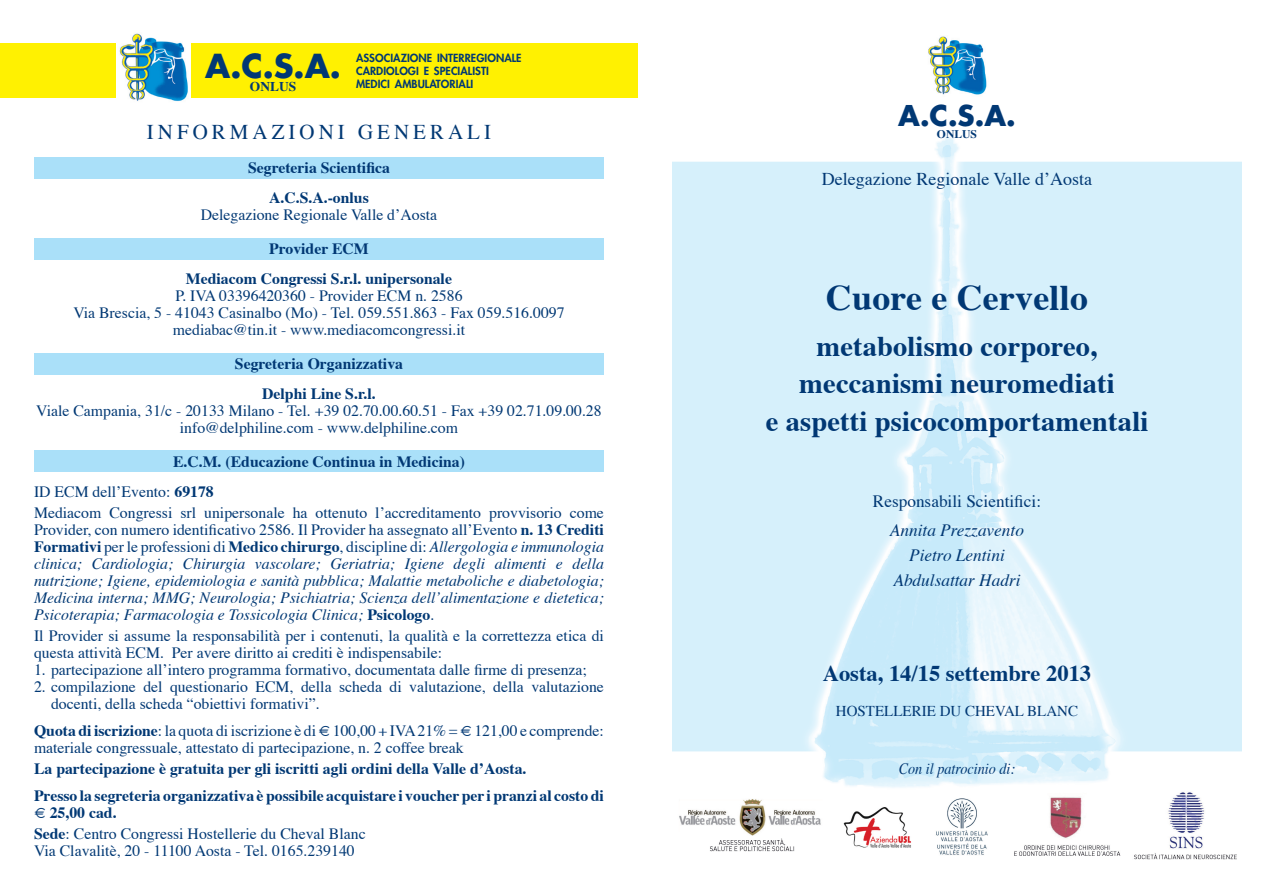
<style>
.page{position:relative;width:1276px;height:893px;background:#fff}
.page>*{position:absolute;margin:0;border:0;box-sizing:border-box;transform-origin:0 0}
.t1{font:700 36px "Times";letter-spacing:.005em;color:#013874}
.t2{font:700 32.25px "Futura";color:#013874}
.t3{font:700 28.5px/37.5px "Times";letter-spacing:.005em;color:#013874;text-align:center}
.t4{font:700 27.9px "Futura";color:#013874}
.t5{font:700 22.5px "Times";color:#013874}
.t6{font:21px "Times";letter-spacing:.19em;color:#013874}
.t7{font:18px "Times";color:#013874}
.t8{font:italic 17.25px/24.9px "Times";color:#013874;text-align:center}
.t9{font:17.25px "Times";color:#013874}
.t10{font:15.75px/17px "Times";color:#013874}
.t11{font:italic 15.75px/17px "Times";color:#013874;text-align:justify}
.t12{font:700 15.75px/29.7px "Times";color:#013874;text-align:center}
.t13{font:italic 15.75px "Times";color:#013874;scale:.9 1}
.t14{font:15px "Times";color:#013874}
.t15{font:700 13.5px "Times";color:#013874}
.t16{font:700 11.7px "Times";color:#013874}
.t17{font:800 10.95px/13.2px "Futura";letter-spacing:.005em;color:#013874}
.s1{font-weight:400}
.s2{font-style:normal}
.s3{font-weight:700;font-style:normal}
.s4{font-weight:700}
</style>
<div class="page">
<img style="left:672px;top:135px;width:570px;height:653px">
<div style="left:34px;top:451px;width:570px;height:21px;background:#aae0f9"></div>
<div style="left:34px;top:353px;width:570px;height:21px;background:#aae0f9"></div>
<div style="left:34px;top:157px;width:570px;height:22px;background:#aae0f9"></div>
<div style="left:34px;top:238px;width:570px;height:21px;background:#aae0f9"></div>
<div style="left:0;top:43px;width:638px;height:54px;background:#fff101"></div>
<img style="left:117px;top:33px;width:74px;height:68px">
<img style="left:928px;top:36px;width:59px;height:59px">
<img style="left:679px;top:792px;width:558px;height:68px">
<h2 class="t2" style="left:205px;top:44px;width:137px">A.C.S.A.</h2>
<p class="t15" style="left:250px;top:74px;width:48px">ONLUS</p>
<p class="t17" style="left:356px;top:51px;width:167px">ASSOCIAZIONE INTERREGIONALE<br>CARDIOLOGI E SPECIALISTI<br>MEDICI AMBULATORIALI</p>
<h3 class="t6" style="left:147px;top:112px;width:346px">INFORMAZIONI GENERALI</h3>
<p class="t12" style="left:248px;top:152px;width:143px">Segreteria Scientifica<br>A.C.S.A.-onlus</p>
<p class="t10" style="left:201px;top:205px;width:238px">Delegazione Regionale Valle d’Aosta</p>
<p class="t12" style="left:186px;top:232px;width:268px">Provider ECM<br>Mediacom Congressi S.r.l. unipersonale</p>
<p class="t10" style="left:73px;top:286px;width:493px;text-align:center">P. IVA 03396420360 - Provider ECM n. 2586<br>Via Brescia, 5 - 41043 Casinalbo (Mo) - Tel. 059.551.863 - Fax 059.516.0097 mediabac@tin.it - www.mediacomcongressi.it</p>
<p class="t12" style="left:235px;top:347px;width:170px">Segreteria Organizzativa<br>Delphi Line S.r.l.</p>
<p class="t10" style="left:36px;top:401px;width:567px;text-align:center">Viale Campania, 31/c - 20133 Milano - Tel. +39 02.70.00.60.51 - Fax +39 02.71.09.00.28 info@delphiline.com - www.delphiline.com</p>
<p class="t12" style="left:34px;top:445px;width:432px;text-align:left;text-indent:139px">E.C.M. (Educazione Continua in Medicina)<br><span class="s1">ID ECM dell’Evento:</span> 69178</p>
<p class="t11" style="left:34px;top:503px;width:571px"><span class="s2">Mediacom Congressi srl unipersonale ha ottenuto l’accreditamento provvisorio come Provider, con numero identificativo 2586. Il Provider ha assegnato all’Evento</span> <span class="s3">n. 13 Crediti Formativi</span> <span class="s2">per le professioni di</span> <span class="s3">Medico chirurgo</span><span class="s2">, discipline di:</span> Allergologia e immunologia clinica; Cardiologia; Chirurgia vascolare; Geriatria; Igiene degli alimenti e della nutrizione; Igiene, epidemiologia e sanità pubblica; Malattie metaboliche e diabetologia; Medicina interna; MMG; Neurologia; Psichiatria; Scienza dell’alimentazione e dietetica; Psicoterapia; Farmacologia e Tossicologia Clinica; <span class="s3">Psicologo</span>.</p>
<p class="t10" style="left:34px;top:626px;width:571px">Il Provider si assume la responsabilità per i contenuti, la qualità e la correttezza etica di questa attività ECM. Per avere diritto ai crediti è indispensabile:</p>
<p class="t10" style="left:34px;top:660px;width:554px">1. partecipazione all’intero programma formativo, documentata dalle firme di presenza;</p>
<p class="t10" style="left:51px;top:677px;width:554px;text-indent:-17px">2. compilazione del questionario ECM, della scheda di valutazione, della valutazione docenti, della scheda “obiettivi formativi”.</p>
<p class="t10" style="left:34px;top:721px;width:571px"><span class="s4">Quota di iscrizione</span>: la quota di iscrizione è di € 100,00 + IVA 21% = € 121,00 e comprende: materiale congressuale, attestato di partecipazione, n. 2 coffee break</p>
<p class="t12" style="left:34px;top:754px;width:571px;line-height:26.8px;text-align:left">La partecipazione è gratuita per gli iscritti agli ordini della Valle d’Aosta.<br>Presso la segreteria organizzativa è possibile acquistare i voucher per i pranzi al costo di</p>
<p class="t10" style="left:34px;top:801px;width:333px;line-height:21.3px"><span class="s4">€ 25,00 cad.<br>Sede</span>: Centro Congressi Hostellerie du Cheval Blanc</p>
<p class="t10" style="left:34px;top:841px;width:322px">Via Clavalitè, 20 - 11100 Aosta - Tel. 0165.239140</p>
<h3 class="t4" style="left:898px;top:96px;width:119px">A.C.S.A.</h3>
<p class="t16" style="left:937px;top:123px;width:42px">ONLUS</p>
<p class="t7" style="left:822px;top:162px;width:272px">Delegazione Regionale Valle d’Aosta</p>
<h1 class="t1" style="left:826px;top:263px;width:263px">Cuore e Cervello</h1>
<h3 class="t3" style="left:765px;top:324px;width:384px">metabolismo corporeo, meccanismi neuromediati<br>e aspetti psicocomportamentali</h3>
<p class="t9" style="left:873px;top:485px;width:170px">Responsabili Scientifici:</p>
<p class="t8" style="left:890px;top:516px;width:135px">Annita Prezzavento<br>Pietro Lentini<br>Abdulsattar Hadri</p>
<h3 class="t5" style="left:823px;top:652px;width:270px">Aosta, 14/15 settembre 2013</h3>
<p class="t14" style="left:836px;top:697px;width:244px">HOSTELLERIE DU CHEVAL BLANC</p>
<p class="t13" style="left:898px;top:755px;width:131px">Con il patrocinio di:</p>
</div>
